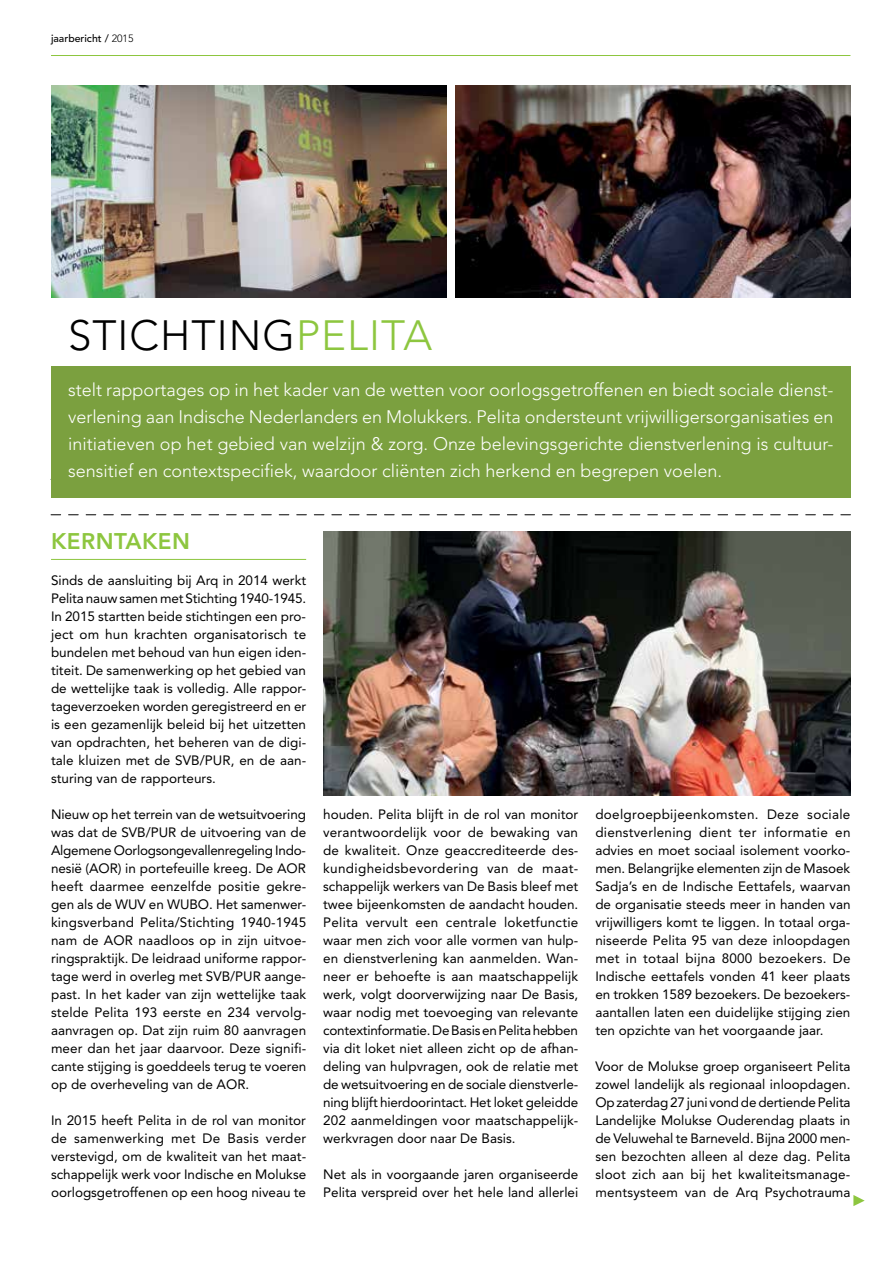
<style>
.page{position:relative;width:893px;height:1263px;background:#fff}
.page>*{position:absolute;margin:0;border:0;box-sizing:border-box;transform-origin:0 0}
.t1{font:300 42px "Avenir";letter-spacing:.025em;color:#000}
.t2{font:800 22.5px "Avenir";letter-spacing:.02em;color:#8dc63f}
.t3{font:300 18px/27px "Avenir";color:#fff;text-align:justify}
.t4{font:13.5px/18px "Avenir";color:#000;text-align:justify}
.t5{font:500 10.5px "Avenir";color:#000}
.s1{font-weight:300}
.s2{color:#8dc63f}
</style>
<div class="page">
<img style="left:323px;top:531px;width:527px;height:264px">
<hr style="left:51px;top:55px;width:799px;height:1px;background:#8dc63f">
<img style="left:51px;top:85px;width:395px;height:213px">
<img style="left:455px;top:85px;width:395px;height:213px">
<hr style="left:51px;top:559px;width:255px;height:1px;background:#8dc63f">
<svg style="left:853px;top:1195px;width:12px;height:11px"></svg>
<div style="left:51px;top:366px;width:799px;height:131px;background:#7ba03f"></div>
<svg style="left:51px;top:514px;width:799px;height:1px"></svg>
<p class="t5" style="left:51px;top:32px;width:84px">jaarbericht / <span class="s1">2015</span></p>
<h1 class="t1" style="left:68px;top:311px;width:366px">STICHTING<span class="s2">PELITA</span></h1>
<p class="t3" style="left:68px;top:376px;width:767px">stelt rapportages op in het kader van de wetten voor oorlogsgetroffenen en biedt sociale dienst&shy;verlening aan Indische Nederlanders en Molukkers. Pelita ondersteunt vrijwilligersorganisaties en initiatieven op het gebied van welzijn &amp; zorg. Onze belevingsgerichte dienstverlening is cultuur&shy;sensitief en contextspecifiek, waardoor cliënten zich herkend en begrepen voelen.</p>
<h2 class="t2" style="left:51px;top:528px;width:141px">KERNTAKEN</h2>
<p class="t4" style="left:51px;top:571px;width:257px">Sinds de aansluiting bij Arq in 2014 werkt Pelita nauw samen met Stichting 1940-1945.<br>In 2015 startten beide stichtingen een pro&shy;ject om hun krachten organisatorisch te bundelen met behoud van hun eigen iden&shy;titeit. De samenwerking op het gebied van de wettelijke taak is volledig. Alle rappor&shy;tageverzoeken worden geregistreerd en er is een gezamenlijk beleid bij het uitzetten van opdrachten, het beheren van de digi&shy;tale kluizen met de SVB/PUR, en de aan&shy;sturing van de rapporteurs.</p>
<p class="t4" style="left:51px;top:805px;width:257px">Nieuw op het terrein van de wetsuitvoering was dat de SVB/PUR de uitvoering van de Algemene Oorlogsongevallenregeling Indo&shy;nesië (AOR) in portefeuille kreeg. De AOR heeft daarmee eenzelfde positie gekre&shy;gen als de WUV en WUBO. Het samenwer&shy;kingsverband Pelita/Stichting 1940-1945 nam de AOR naadloos op in zijn uitvoe&shy;ringspraktijk. De leidraad uniforme rappor&shy;tage werd in overleg met SVB/PUR aange&shy;past. In het kader van zijn wettelijke taak stelde Pelita 193 eerste en 234 vervolg&shy;aanvragen op. Dat zijn ruim 80 aanvragen meer dan het jaar daarvoor. Deze signifi&shy;cante stijging is goeddeels terug te voeren op de overheveling van de AOR.</p>
<p class="t4" style="left:51px;top:1111px;width:257px">In 2015 heeft Pelita in de rol van monitor de samenwerking met De Basis verder verstevigd, om de kwaliteit van het maat&shy;schappelijk werk voor Indische en Molukse oorlogsgetroffenen op een hoog niveau te</p>
<p class="t4" style="left:323px;top:805px;width:257px">houden. Pelita blijft in de rol van monitor verantwoordelijk voor de bewaking van de kwaliteit. Onze geaccrediteerde des&shy;kundigheidsbevordering van de maat&shy;schappelijk werkers van De Basis bleef met twee bijeenkomsten de aandacht houden.<br>Pelita vervult een centrale loketfunctie waar men zich voor alle vormen van hulp&shy;en dienstverlening kan aanmelden. Wan&shy;neer er behoefte is aan maatschappelijk werk, volgt doorverwijzing naar De Basis, waar nodig met toevoeging van relevante contextinformatie. De Basis en Pelita hebben via dit loket niet alleen zicht op de afhan&shy;deling van hulpvragen, ook de relatie met de wetsuitvoering en de sociale dienstverle&shy;ning blijft hierdoorintact. Het loket geleidde 202 aanmeldingen voor maatschappelijk&shy;werkvragen door naar De Basis.</p>
<p class="t4" style="left:323px;top:1165px;width:257px">Net als in voorgaande jaren organiseerde<br>Pelita verspreid over het hele land allerlei</p>
<p class="t4" style="left:595px;top:805px;width:257px">doelgroepbijeenkomsten. Deze sociale dienstverlening dient ter informatie en advies en moet sociaal isolement voorko&shy;men. Belangrijke elementen zijn de Masoek Sadja’s en de Indische Eettafels, waarvan de organisatie steeds meer in handen van vrijwilligers komt te liggen. In totaal orga&shy;niseerde Pelita 95 van deze inloopdagen met in totaal bijna 8000 bezoekers. De Indische eettafels vonden 41 keer plaats en trokken 1589 bezoekers. De bezoekers&shy;aantallen laten een duidelijke stijging zien ten opzichte van het voorgaande jaar.</p>
<p class="t4" style="left:595px;top:1057px;width:257px">Voor de Molukse groep organiseert Pelita zowel landelijk als regionaal inloopdagen.<br>Op zaterdag 27 juni vond de dertiende Pelita Landelijke Molukse Ouderendag plaats in de Veluwehal te Barneveld. Bijna 2000 men&shy;sen bezochten alleen al deze dag. Pelita sloot zich aan bij het kwaliteitsmanage&shy;mentsysteem van de Arq Psychotrauma</p>
</div>
